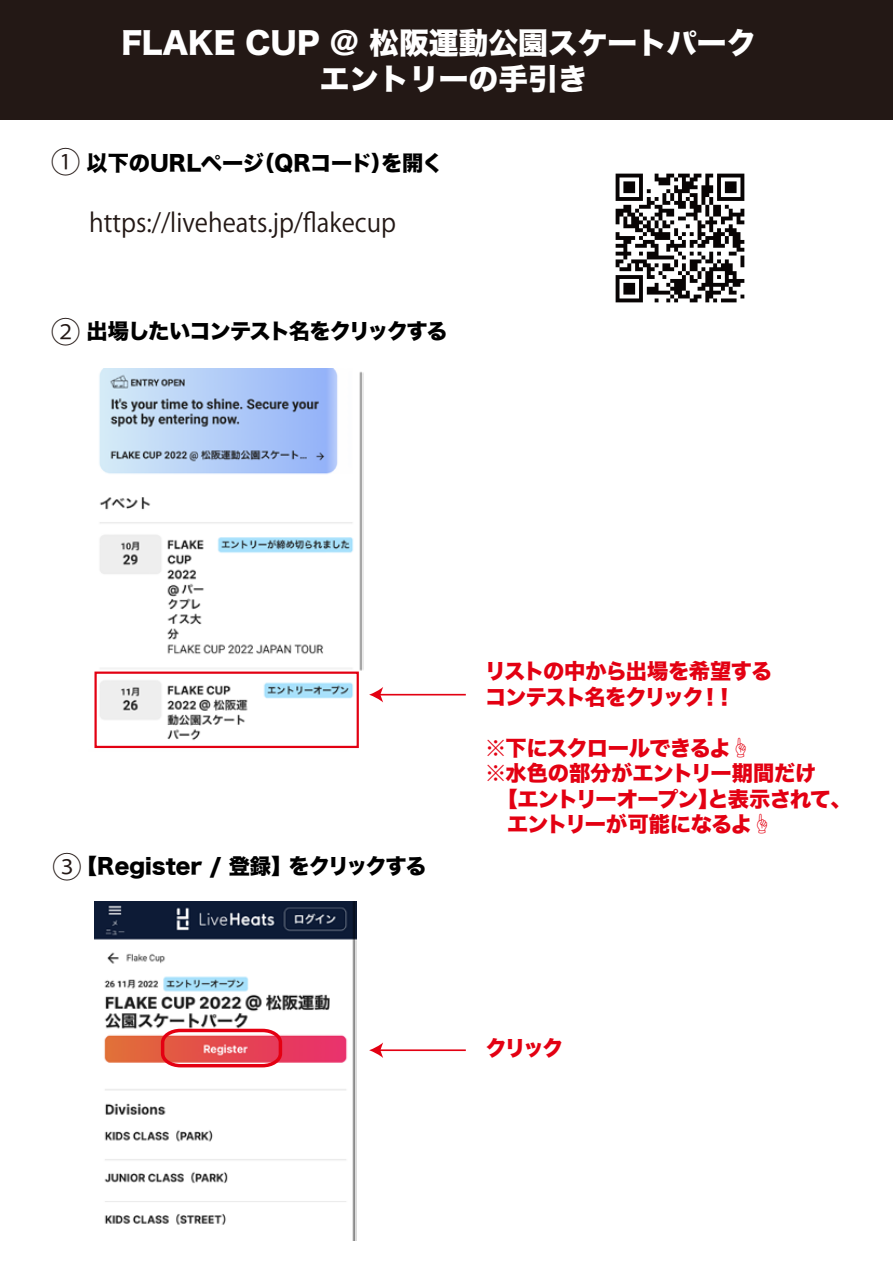
<style>
.page{position:relative;width:893px;height:1263px;background:#fff}
.page>*{position:absolute;margin:0;border:0;box-sizing:border-box;transform-origin:0 0}
.t1{font:29.7px/35.7px "Hira Kaku Std W8";color:#fff;text-align:center}
.t2{font:29.7px "Koz Go Pro";color:#231815}
.t3{font:25.65px "Koz Go Pro";color:#231815;scale:.95 1}
.t4{font:21.3px/25.5px "Hira Kaku Std W8";letter-spacing:-.04em;color:#e30012}
.t5{font:21.3px "Hira Kaku Std W8";color:#000}
.t6{font:21.3px "Hira Kaku Std W8";letter-spacing:-.005em;color:#000}
.t7{font:21.3px "Hira Kaku Std W8";letter-spacing:-.055em;color:#000}
.t8{font:21.3px "Hira Kaku Std W8";letter-spacing:-.01em;color:#e30012}
</style>
<div class="page">
<img style="left:94px;top:901px;width:262px;height:340px">
<img style="left:95px;top:369px;width:269px;height:380px">
<div style="left:0;top:0;width:893px;height:119px;background:#231815"></div>
<div style="left:94px;top:671px;width:265px;height:77px;border:2px solid #e30012"></div>
<hr style="left:379px;top:1049px;width:87px;height:2px;background:#e30012">
<svg style="left:369px;top:1042px;width:14px;height:16px"></svg>
<hr style="left:379px;top:694px;width:87px;height:1px;background:#e30012">
<svg style="left:369px;top:687px;width:14px;height:15px"></svg>
<svg style="left:159px;top:1027px;width:125px;height:42px;background:#ea676c"></svg>
<img style="left:615px;top:173px;width:130px;height:130px">
<h1 class="t1" style="left:121px;top:26px;width:666px">FLAKE CUP ＠ 松阪運動公園スケートパーク　エントリーの手引き</h1>
<h1 class="t2" style="left:51px;top:143px;width:31px">①</h1>
<p class="t6" style="left:87px;top:151px;width:358px">以下のURLページ（QRコード）を開く</p>
<p class="t3" style="left:89px;top:206px;width:324px">https://liveheats.jp/flakecup</p>
<h1 class="t2" style="left:51px;top:313px;width:31px">②</h1>
<p class="t7" style="left:87px;top:319px;width:363px">出場したいコンテスト名をクリックする</p>
<h1 class="t2" style="left:52px;top:848px;width:31px">③</h1>
<p class="t5" style="left:76px;top:855px;width:352px">【Register / 登録】をクリックする</p>
<p class="t4" style="left:485px;top:659px;width:289px">リストの中から出場を希望するコンテスト名をクリック！！</p>
<p class="t4" style="left:485px;top:736px;width:268px">※下にスクロールできるよ☝</p>
<p class="t8" style="left:485px;top:762px;width:333px">※水色の部分がエントリー期間だけ</p>
<p class="t4" style="left:497px;top:787px;width:357px">【エントリーオープン】と表示されて、</p>
<p class="t4" style="left:507px;top:812px;width:267px">エントリーが可能になるよ☝</p>
<p class="t4" style="left:485px;top:1036px;width:80px">クリック</p>
</div>
